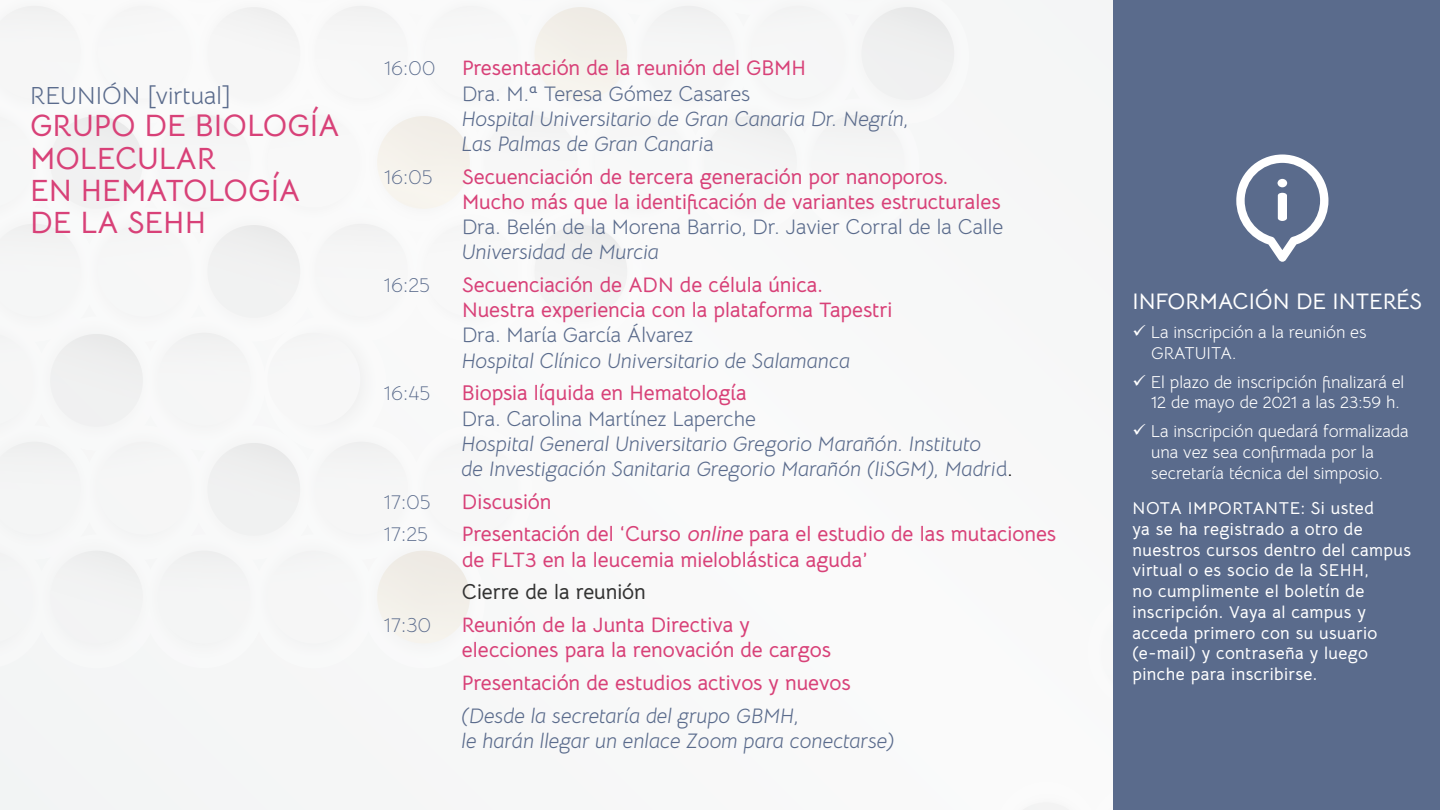
<style>
.page{position:relative;width:1440px;height:810px;background:#f7f8f8}
.page>*{position:absolute;margin:0;border:0;box-sizing:border-box;transform-origin:0 0}
.t1{font:700 30.9px/32.2px "Bellota Text";color:#d84178}
.t2{font:24.67px "Bellota Text";color:#5a6b8c}
.t3{font:700 22.5px "Bellota Text";color:#fff}
.t4{font:700 21px/25.2px "Bellota Text";color:#d84178}
.t5{font:italic 21px/25.2px "Bellota Text";color:#5a6b8c}
.t6{font:21px "Bellota Text";color:#5a6b8c}
.t7{font:300 21px "Bellota Text";color:#5a6b8c}
.t8{font:700 21px "Bellota Text";color:#333}
.t9{font:700 17.25px/20.7px "Bellota Text";letter-spacing:.025em;color:#fff}
.t10{font:17.25px/20.7px "Bellota Text";color:#fff}
.s1{font-weight:300;color:#5a6b8c}
.s2{font-style:normal}
.s3{font-style:normal;color:#000}
.s4{font-style:italic}
</style>
<div class="page">
<svg style="left:71px;top:7px;width:881px;height:556px"></svg>
<div style="left:158px;top:551px;width:93px;height:92px;background:#f4f5f5;border-radius:46px"></div>
<div style="left:267px;top:551px;width:93px;height:92px;background:#f6f6f6;border-radius:46px"></div>
<div style="left:534px;top:7px;width:93px;height:93px;background:#f3f0e9;border-radius:46px"></div>
<div style="left:377px;top:116px;width:93px;height:93px;background:#f5f2eb;border-radius:46px"></div>
<div style="left:377px;top:551px;width:93px;height:92px;background:#f2eee8;border-radius:46px"></div>
<div style="left:1113px;top:0;width:327px;height:810px;background:#5a6b8c"></div>
<svg style="left:1236px;top:154px;width:92px;height:108px"></svg>
<p class="t2" style="left:30px;top:76px;width:203px">REUNIÓN [virtual]</p>
<p class="t1" style="left:30px;top:107px;width:311px">GRUPO DE BIOLOGÍA<br>MOLECULAR<br>EN HEMATOLOGÍA<br>DE LA SEHH</p>
<p class="t4" style="left:384px;top:54px;width:424px"><span class="s1">16:00</span> Presentación de la reunión del GBMH</p>
<p class="t6" style="left:462px;top:77px;width:290px">Dra. M.ª Teresa Gómez Casares</p>
<p class="t5" style="left:462px;top:105px;width:449px">Hospital Universitario de Gran Canaria Dr. Negrín,</p>
<p class="t5" style="left:462px;top:130px;width:254px">Las Palmas de Gran Canari<span class="s2">a</span></p>
<p class="t7" style="left:384px;top:161px;width:50px">16:05</p>
<p class="t4" style="left:462px;top:162px;width:540px">Secuenciación de tercera generación por nanoporos.<br>Mucho más que la identificación de variantes estructurales</p>
<p class="t6" style="left:462px;top:210px;width:543px">Dra. Belén de la Morena Barrio, Dr. Javier Corral de la Calle</p>
<p class="t5" style="left:462px;top:238px;width:199px">Universidad de Murcia</p>
<p class="t7" style="left:384px;top:269px;width:48px">16:25</p>
<p class="t4" style="left:462px;top:270px;width:432px">Secuenciación de ADN de célula única.<br>Nuestra experiencia con la plataforma Tapestri</p>
<p class="t6" style="left:462px;top:318px;width:233px">Dra. María García Álvarez</p>
<p class="t5" style="left:462px;top:346px;width:390px">Hospital Clínico Universitario de Salamanca</p>
<p class="t7" style="left:384px;top:377px;width:48px">16:45</p>
<p class="t4" style="left:462px;top:379px;width:286px">Biopsia líquida en Hematología</p>
<p class="t6" style="left:462px;top:401px;width:295px">Dra. Carolina Martínez Laperche</p>
<p class="t5" style="left:462px;top:429px;width:552px">Hospital General Universitario Gregorio Marañón. Instituto<br>de Investigación Sanitaria Gregorio Marañón (IiSGM), Madri<span class="s2">d</span><span class="s3">.</span></p>
<p class="t7" style="left:384px;top:485px;width:48px">17:05</p>
<p class="t4" style="left:462px;top:487px;width:91px">Discusión</p>
<p class="t7" style="left:384px;top:518px;width:46px">17:25</p>
<p class="t4" style="left:462px;top:520px;width:596px">Presentación del ‘Curso <span class="s4">online</span> para el estudio de las mutaciones de FLT3 en la leucemia mieloblástica aguda’</p>
<p class="t8" style="left:462px;top:575px;width:185px">Cierre de la reunión</p>
<p class="t7" style="left:384px;top:609px;width:49px">17:30</p>
<p class="t4" style="left:462px;top:610px;width:370px">Reunión de la Junta Directiva y elecciones para la renovación de cargos</p>
<p class="t4" style="left:462px;top:668px;width:390px">Presentación de estudios activos y nuevos</p>
<p class="t5" style="left:462px;top:701px;width:434px">(Desde la secretaría del grupo GBMH,<br>le harán llegar un enlace Zoom para conectarse)</p>
<p class="t3" style="left:1132px;top:283px;width:291px">INFORMACIÓN DE INTERÉS</p>
<p class="t10" style="left:1151px;top:320px;width:217px;text-indent:-19px">✓ La inscripción a la reunión es<br>GRATUITA.</p>
<p class="t10" style="left:1132px;top:370px;width:273px;text-align:right">✓ El plazo de inscripción finalizará el<br>12 de mayo de 2021 a las 23:59 h.</p>
<p class="t10" style="left:1151px;top:420px;width:259px;text-indent:-19px">✓ La inscripción quedará formalizada una vez sea confirmada por la secretaría técnica del simposio.</p>
<p class="t9" style="left:1132px;top:496px;width:280px">NOTA IMPORTANTE: Si usted<br>ya se ha registrado a otro de nuestros cursos dentro del campus virtual o es socio de la SEHH,<br>no cumplimente el boletín de inscripción. Vaya al campus y acceda primero con su usuario (e-mail) y contraseña y luego pinche para inscribirse.</p>
</div>
